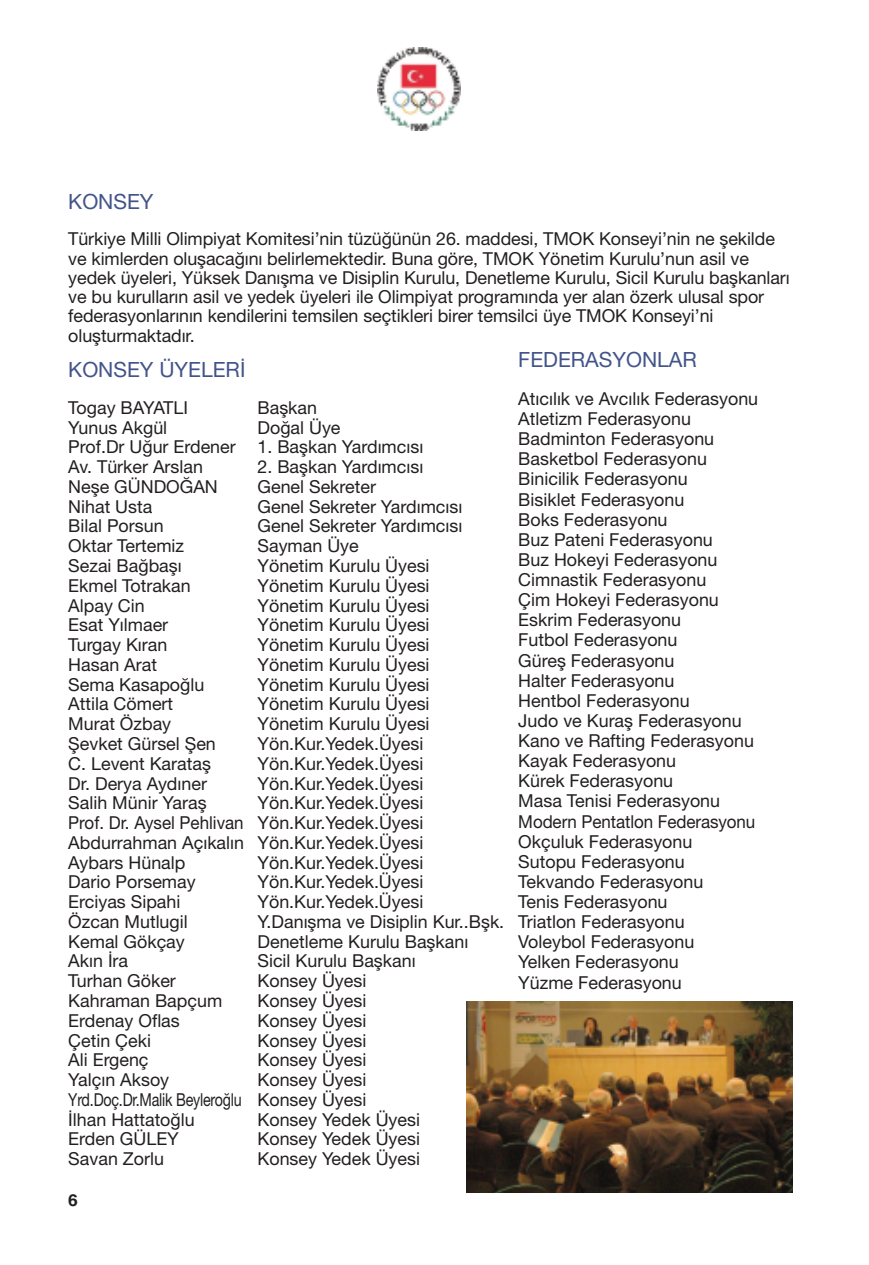
<style>
.page{position:relative;width:869px;height:1265px;background:#fff}
.page>*{position:absolute;margin:0;border:0;box-sizing:border-box;transform-origin:0 0}
.t1{font:21px "Helvetica Neue";color:#435489}
.t2{font:17.85px/20.1px "Helvetica Neue";color:#231f20}
.t3{font:700 16.45px "Helvetica";color:#231f20;scale:1.06 1}
</style>
<div class="page">
<img style="left:377px;top:47px;width:83px;height:83px">
<img style="left:466px;top:1001px;width:326px;height:192px">
<p class="t1" style="left:68px;top:189px;width:87px">KONSEY</p>
<p class="t2" style="left:68px;top:229px;width:722px;line-height:19.2px">Türkiye Milli Olimpiyat Komitesi’nin tüzüğünün 26. maddesi, TMOK Konseyi’nin ne şekilde ve kimlerden oluşacağını belirlemektedir. Buna göre, TMOK Yönetim Kurulu’nun asil ve yedek üyeleri, Yüksek Danışma ve Disiplin Kurulu, Denetleme Kurulu, Sicil Kurulu başkanları ve bu kurulların asil ve yedek üyeleri ile Olimpiyat programında yer alan özerk ulusal spor federasyonlarının kendilerini temsilen seçtikleri birer temsilci üye TMOK Konseyi’ni oluşturmaktadır.</p>
<p class="t1" style="left:68px;top:357px;width:178px">KONSEY ÜYELERİ</p>
<p class="t2" style="left:68px;top:397px;width:121px">Togay BAYATLI</p>
<p class="t2" style="left:257px;top:397px;width:61px">Başkan</p>
<p class="t2" style="left:68px;top:417px;width:100px">Yunus Akgül</p>
<p class="t1" style="left:518px;top:347px;width:180px">FEDERASYONLAR</p>
<p class="t2" style="left:518px;top:388px;width:241px">Atıcılık ve Avcılık Federasyonu<br>Atletizm Federasyonu<br>Badminton Federasyonu<br>Basketbol Federasyonu<br>Binicilik Federasyonu<br>Bisiklet Federasyonu<br>Boks Federasyonu<br>Buz Pateni Federasyonu<br>Buz Hokeyi Federasyonu<br>Cimnastik Federasyonu<br>Çim Hokeyi Federasyonu<br>Eskrim Federasyonu<br>Futbol Federasyonu<br>Güreş Federasyonu<br>Halter Federasyonu<br>Hentbol Federasyonu<br>Judo ve Kuraş Federasyonu<br>Kano ve Rafting Federasyonu<br>Kayak Federasyonu<br>Kürek Federasyonu<br>Masa Tenisi Federasyonu<br>Modern Pentatlon Federasyonu<br>Okçuluk Federasyonu<br>Sutopu Federasyonu<br>Tekvando Federasyonu<br>Tenis Federasyonu<br>Triatlon Federasyonu<br>Voleybol Federasyonu<br>Yelken Federasyonu<br>Yüzme Federasyonu</p>
<p class="t2" style="left:68px;top:417px;width:356px;text-indent:189px">Doğal Üye<br>Prof.Dr Uğur Erdener 1. Başkan Yardımcısı<br>Av. Türker Arslan</p>
<p class="t2" style="left:257px;top:456px;width:167px">2. Başkan Yardımcısı</p>
<p class="t2" style="left:68px;top:476px;width:151px">Neşe GÜNDOĞAN</p>
<p class="t2" style="left:257px;top:476px;width:120px">Genel Sekreter</p>
<p class="t2" style="left:68px;top:496px;width:85px">Nihat Usta</p>
<p class="t2" style="left:257px;top:496px;width:206px">Genel Sekreter Yardımcısı</p>
<p class="t2" style="left:68px;top:516px;width:97px">Bilal Porsun</p>
<p class="t2" style="left:257px;top:516px;width:206px">Genel Sekreter Yardımcısı</p>
<p class="t2" style="left:68px;top:536px;width:117px">Oktar Tertemiz</p>
<p class="t2" style="left:257px;top:536px;width:103px">Sayman Üye</p>
<p class="t2" style="left:68px;top:555px;width:115px">Sezai Bağbaşı</p>
<p class="t2" style="left:257px;top:555px;width:173px">Yönetim Kurulu Üyesi</p>
<p class="t2" style="left:68px;top:575px;width:124px">Ekmel Totrakan</p>
<p class="t2" style="left:257px;top:575px;width:173px">Yönetim Kurulu Üyesi</p>
<p class="t2" style="left:68px;top:595px;width:78px">Alpay Cin</p>
<p class="t2" style="left:257px;top:595px;width:173px">Yönetim Kurulu Üyesi</p>
<p class="t2" style="left:68px;top:615px;width:101px">Esat Yılmaer</p>
<p class="t2" style="left:257px;top:615px;width:173px">Yönetim Kurulu Üyesi</p>
<p class="t2" style="left:68px;top:634px;width:101px">Turgay Kıran</p>
<p class="t2" style="left:257px;top:634px;width:173px">Yönetim Kurulu Üyesi</p>
<p class="t2" style="left:68px;top:654px;width:90px">Hasan Arat</p>
<p class="t2" style="left:257px;top:654px;width:173px">Yönetim Kurulu Üyesi</p>
<p class="t2" style="left:68px;top:674px;width:137px">Sema Kasapoğlu</p>
<p class="t2" style="left:257px;top:674px;width:173px">Yönetim Kurulu Üyesi</p>
<p class="t2" style="left:68px;top:694px;width:106px">Attila Cömert</p>
<p class="t2" style="left:257px;top:694px;width:173px">Yönetim Kurulu Üyesi</p>
<p class="t2" style="left:68px;top:714px;width:104px">Murat Özbay</p>
<p class="t2" style="left:257px;top:714px;width:173px">Yönetim Kurulu Üyesi</p>
<p class="t2" style="left:68px;top:733px;width:149px">Şevket Gürsel Şen</p>
<p class="t2" style="left:257px;top:733px;width:167px">Yön.Kur.Yedek.Üyesi</p>
<p class="t2" style="left:68px;top:753px;width:144px">C. Levent Karataş</p>
<p class="t2" style="left:257px;top:753px;width:167px">Yön.Kur.Yedek.Üyesi</p>
<p class="t2" style="left:68px;top:773px;width:140px">Dr. Derya Aydıner</p>
<p class="t2" style="left:257px;top:773px;width:167px">Yön.Kur.Yedek.Üyesi</p>
<p class="t2" style="left:68px;top:793px;width:140px">Salih Münir Yaraş</p>
<p class="t2" style="left:68px;top:793px;width:356px;text-align:justify;text-indent:189px">Yön.Kur.Yedek.Üyesi Prof. Dr. Aysel Pehlivan Yön.Kur.Yedek.Üyesi Abdurrahman Açıkalın Yön.Kur.Yedek.Üyesi Aybars Hünalp</p>
<p class="t2" style="left:257px;top:852px;width:167px">Yön.Kur.Yedek.Üyesi</p>
<p class="t2" style="left:68px;top:872px;width:129px">Dario Porsemay</p>
<p class="t2" style="left:257px;top:872px;width:167px">Yön.Kur.Yedek.Üyesi</p>
<p class="t2" style="left:68px;top:891px;width:114px">Erciyas Sipahi</p>
<p class="t2" style="left:257px;top:891px;width:167px">Yön.Kur.Yedek.Üyesi</p>
<p class="t2" style="left:68px;top:911px;width:121px">Özcan Mutlugil</p>
<p class="t2" style="left:257px;top:911px;width:248px">Y.Danışma ve Disiplin Kur..Bşk.</p>
<p class="t2" style="left:68px;top:931px;width:118px">Kemal Gökçay</p>
<p class="t2" style="left:257px;top:931px;width:212px">Denetleme Kurulu Başkanı</p>
<p class="t2" style="left:68px;top:951px;width:61px">Akın İra</p>
<p class="t2" style="left:257px;top:951px;width:160px">Sicil Kurulu Başkanı</p>
<p class="t2" style="left:68px;top:971px;width:109px">Turhan Göker</p>
<p class="t2" style="left:257px;top:971px;width:110px">Konsey Üyesi</p>
<p class="t2" style="left:68px;top:990px;width:155px">Kahraman Bapçum</p>
<p class="t2" style="left:257px;top:990px;width:110px">Konsey Üyesi</p>
<p class="t2" style="left:68px;top:1010px;width:113px">Erdenay Oflas</p>
<p class="t2" style="left:257px;top:1010px;width:110px">Konsey Üyesi</p>
<p class="t2" style="left:68px;top:1030px;width:84px">Çetin Çeki</p>
<p class="t2" style="left:257px;top:1030px;width:110px">Konsey Üyesi</p>
<p class="t2" style="left:68px;top:1050px;width:82px">Ali Ergenç</p>
<p class="t2" style="left:257px;top:1050px;width:110px">Konsey Üyesi</p>
<p class="t2" style="left:68px;top:1069px;width:102px">Yalçın Aksoy</p>
<p class="t2" style="left:68px;top:1070px;width:299px;text-align:justify;text-indent:189px">Konsey Üyesi Yrd.Doç.Dr.Malik Beyleroğlu Konsey Üyesi İlhan Hattatoğlu</p>
<p class="t2" style="left:257px;top:1109px;width:164px">Konsey Yedek Üyesi</p>
<p class="t2" style="left:68px;top:1129px;width:112px">Erden GÜLEY</p>
<p class="t2" style="left:257px;top:1129px;width:164px">Konsey Yedek Üyesi</p>
<p class="t2" style="left:68px;top:1149px;width:97px">Savan Zorlu</p>
<p class="t2" style="left:257px;top:1149px;width:164px">Konsey Yedek Üyesi</p>
<p class="t3" style="left:68px;top:1190px;width:11px">6</p>
</div>
